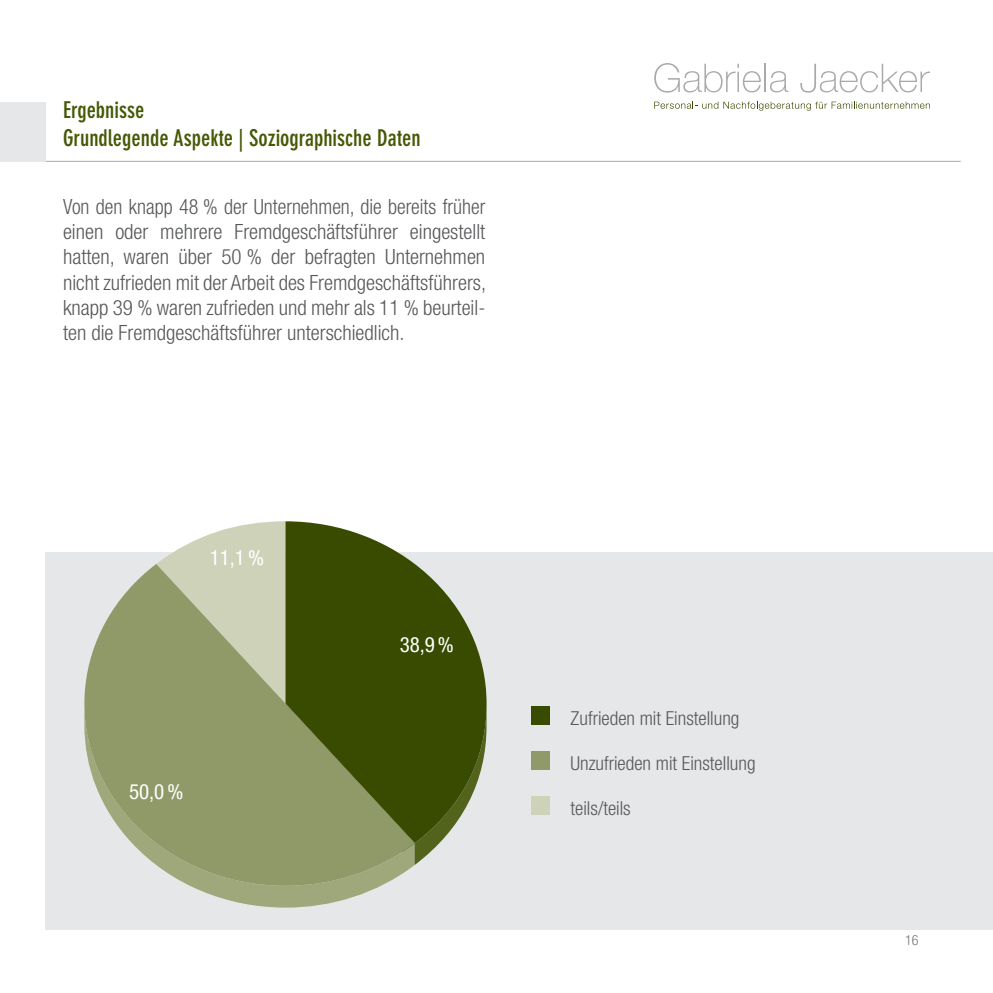
<style>
.page{position:relative;width:993px;height:993px;background:#fff}
.page>*{position:absolute;margin:0;border:0;box-sizing:border-box;transform-origin:0 0}
.t1{font:700 condensed 22.75px/27.3px "DIN Neuzeit Grotesk";color:#455804}
.t2{font:300 condensed 21px/25.2px "Helvetica Neue";color:#57585a;text-align:justify;scale:.96 1}
.t3{font:condensed 21px "Helvetica Neue";color:#fff}
.t4{font:300 condensed 19.25px "Helvetica Neue";color:#57585a}
.t5{font:300 condensed 14px "Helvetica Neue";color:#76787b}
</style>
<div class="page">
<hr style="left:46px;top:161px;width:914px;height:1px;background:#a8a9ad">
<svg style="left:654px;top:102px;width:275px;height:9px"></svg>
<svg style="left:654px;top:63px;width:134px;height:30px"></svg>
<svg style="left:800px;top:64px;width:129px;height:29px"></svg>
<div style="left:0;top:102px;width:46px;height:59px;background:#e6e7e9"></div>
<div style="left:46px;top:552px;width:946px;height:377px;background:#e6e7e9"></div>
<div style="left:531px;top:795px;width:19px;height:19px;background:#cdd2b9"></div>
<div style="left:531px;top:750px;width:19px;height:19px;background:#8f9a68"></div>
<div style="left:531px;top:705px;width:19px;height:19px;background:#394b00"></div>
<svg style="left:158px;top:521px;width:283px;height:343px"></svg>
<svg style="left:285px;top:521px;width:201px;height:321px;fill:#394b00"></svg>
<svg style="left:188px;top:885px;width:194px;height:22px;fill:#9ea87b"></svg>
<svg style="left:84px;top:563px;width:330px;height:322px;background:#86915f"></svg>
<p class="t1" style="left:63px;top:97px;width:359px">Ergebnisse<br>Grundlegende Aspekte | Soziographische Daten</p>
<p class="t2" style="left:63px;top:194px;width:442px">Von den knapp 48 % der Unternehmen, die bereits früher einen oder mehrere Fremdgeschäftsführer eingestellt hatten, waren über 50 % der befragten Unternehmen nicht zufrieden mit der Arbeit des Fremdgeschäftsführers, knapp 39 % waren zufrieden und mehr als 11 % beurteil&shy;ten die Fremdgeschäftsführer unterschiedlich.</p>
<p class="t3" style="left:210px;top:545px;width:56px">11,1%</p>
<p class="t3" style="left:129px;top:779px;width:56px">50,0%</p>
<p class="t3" style="left:399px;top:632px;width:56px">38,9%</p>
<p class="t4" style="left:570px;top:706px;width:170px">Zufrieden mit Einstellung</p>
<p class="t4" style="left:570px;top:751px;width:186px">Unzufrieden mit Einstellung</p>
<p class="t4" style="left:570px;top:796px;width:62px">teils/teils</p>
<p class="t5" style="left:904px;top:932px;width:15px">16</p>
</div>
